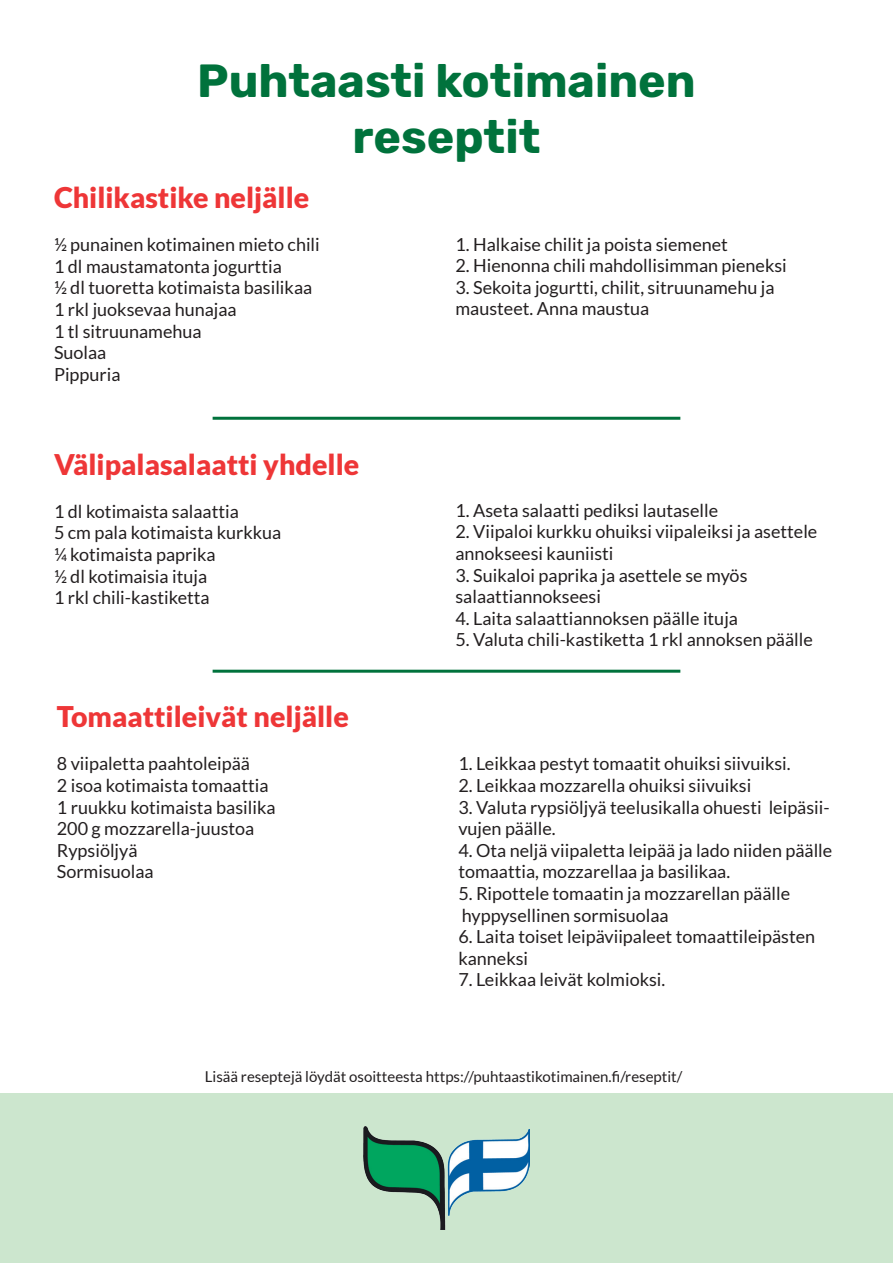
<style>
.page{position:relative;width:893px;height:1263px;background:#fff}
.page>*{position:absolute;margin:0;border:0;box-sizing:border-box;transform-origin:0 0}
.t1{font:700 46.5px "Rubik";color:#00723c}
.t2{font:900 28.5px "Lato";color:#ee3637}
.t3{font:18px/21.6px "Lato";color:#231f20}
.t4{font:15px "Lato";color:#231f20}
</style>
<div class="page">
<div style="left:0;top:1093px;width:893px;height:170px;background:#cce6ce"></div>
<img style="left:364px;top:1127px;width:165px;height:102px">
<hr style="left:213px;top:417px;width:467px;height:3px;background:#00723c">
<hr style="left:213px;top:670px;width:467px;height:3px;background:#00723c">
<p class="t1" style="left:197px;top:54px;width:500px">Puhtaasti kotimainen</p>
<p class="t1" style="left:353px;top:110px;width:189px">reseptit</p>
<p class="t2" style="left:54px;top:181px;width:257px">Chilikastike neljälle</p>
<p class="t3" style="left:54px;top:234px;width:267px">½ punainen kotimainen mieto chili</p>
<p class="t3" style="left:54px;top:255px;width:229px">1 dl maustamatonta jogurttia</p>
<p class="t3" style="left:54px;top:277px;width:260px">½ dl tuoretta kotimaista basilikaa</p>
<p class="t3" style="left:54px;top:298px;width:184px">1 rkl juoksevaa hunajaa</p>
<p class="t3" style="left:54px;top:320px;width:149px">1 tl sitruunamehua</p>
<p class="t3" style="left:54px;top:342px;width:54px">Suolaa</p>
<p class="t3" style="left:54px;top:363px;width:68px">Pippuria</p>
<p class="t3" style="left:455px;top:233px;width:274px">1. Halkaise chilit ja poista siemenet</p>
<p class="t3" style="left:455px;top:255px;width:333px">2. Hienonna chili mahdollisimman pieneksi</p>
<p class="t3" style="left:455px;top:276px;width:321px">3. Sekoita jogurtti, chilit, sitruunamehu ja</p>
<p class="t3" style="left:455px;top:298px;width:195px">mausteet. Anna maustua</p>
<p class="t2" style="left:54px;top:447px;width:307px">Välipalasalaatti yhdelle</p>
<p class="t3" style="left:54px;top:500px;width:186px">1 dl kotimaista salaattia</p>
<p class="t3" style="left:54px;top:522px;width:229px">5 cm pala kotimaista kurkkua</p>
<p class="t3" style="left:54px;top:543px;width:163px">¼ kotimaista paprika</p>
<p class="t3" style="left:54px;top:565px;width:155px">½ dl kotimaisia ituja</p>
<p class="t3" style="left:54px;top:587px;width:157px">1 rkl chili-kastiketta</p>
<p class="t2" style="left:57px;top:700px;width:294px">Tomaattileivät neljälle</p>
<p class="t3" style="left:57px;top:753px;width:195px">8 viipaletta paahtoleipää</p>
<p class="t3" style="left:57px;top:774px;width:213px">2 isoa kotimaista tomaattia</p>
<p class="t3" style="left:57px;top:796px;width:220px">1 ruukku kotimaista basilika</p>
<p class="t3" style="left:57px;top:818px;width:199px">200 g mozzarella-juustoa</p>
<p class="t3" style="left:57px;top:839px;width:82px">Rypsiöljyä</p>
<p class="t3" style="left:57px;top:861px;width:98px">Sormisuolaa</p>
<p class="t3" style="left:455px;top:499px;width:264px">1. Aseta salaatti pediksi lautaselle</p>
<p class="t3" style="left:455px;top:521px;width:363px">2. Viipaloi kurkku ohuiksi viipaleiksi ja asettele annokseesi kauniisti</p>
<p class="t3" style="left:455px;top:564px;width:293px">3. Suikaloi paprika ja asettele se myös</p>
<p class="t3" style="left:455px;top:586px;width:147px">salaattiannokseesi</p>
<p class="t3" style="left:455px;top:607px;width:284px">4. Laita salaattiannoksen päälle ituja</p>
<p class="t3" style="left:455px;top:629px;width:359px">5. Valuta chili-kastiketta 1 rkl annoksen päälle</p>
<p class="t3" style="left:458px;top:753px;width:334px">1. Leikkaa pestyt tomaatit ohuiksi siivuiksi.</p>
<p class="t3" style="left:458px;top:774px;width:295px">2. Leikkaa mozzarella ohuiksi siivuiksi</p>
<p class="t3" style="left:458px;top:796px;width:373px">3. Valuta rypsiöljyä teelusikalla ohuesti leipäsii&shy;vujen päälle.</p>
<p class="t3" style="left:458px;top:839px;width:375px">4. Ota neljä viipaletta leipää ja lado niiden päälle tomaattia, mozzarellaa ja basilikaa.</p>
<p class="t3" style="left:458px;top:882px;width:333px">5. Ripottele tomaatin ja mozzarellan päälle</p>
<p class="t3" style="left:462px;top:904px;width:208px">hyppysellinen sormisuolaa</p>
<p class="t3" style="left:458px;top:926px;width:358px">6. Laita toiset leipäviipaleet tomaattileipästen kanneksi</p>
<p class="t3" style="left:458px;top:969px;width:209px">7. Leikkaa leivät kolmioksi.</p>
<p class="t4" style="left:205px;top:1068px;width:479px">Lisää reseptejä löydät osoitteesta https://puhtaastikotimainen.fi/reseptit/</p>
</div>
